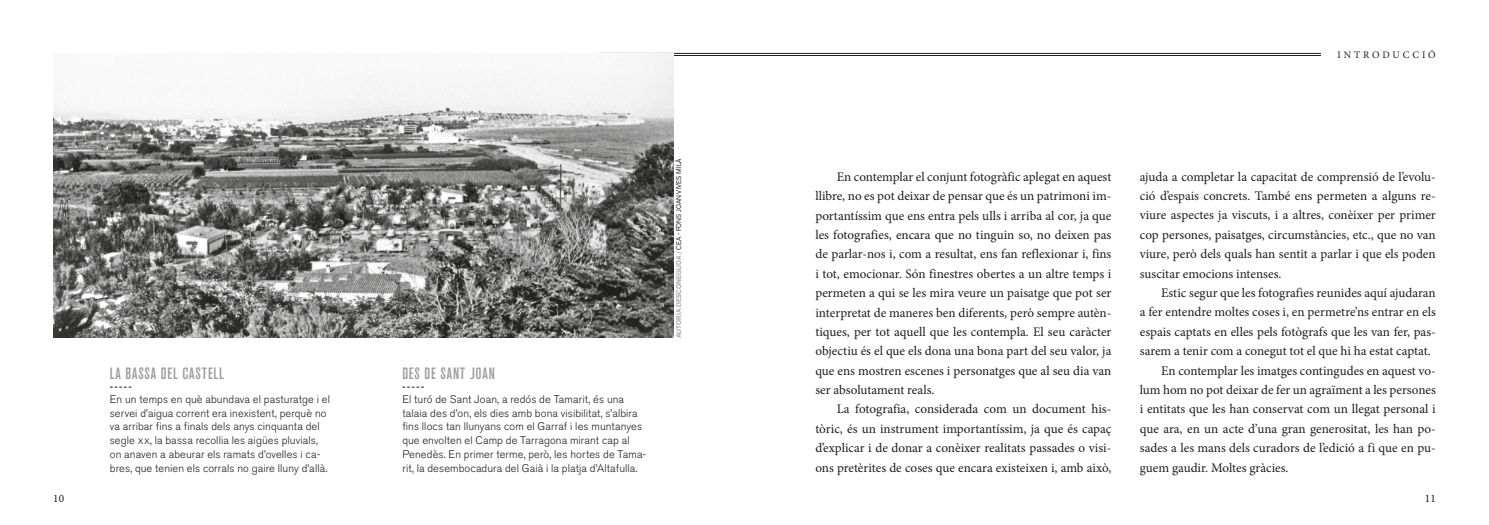
<style>
.page{position:relative;width:1489px;height:525px;background:#fff}
.page>*{position:absolute;margin:0;border:0;box-sizing:border-box;transform-origin:0 0}
.t1{font:500 condensed 16.25px "Akzidenz Grotesk BQ";letter-spacing:.05em;color:#9d9d9d}
.t2{font:13.12px/19.4px "Minion Pro";color:#1d1d1b;text-align:justify}
.t3{font:11.25px "Minion Pro";color:#1d1d1b}
.t4{font:300 11px/13.8px "Akzidenz Grotesk BQ";letter-spacing:.01em;color:#1d1d1b}
.t5{font:10px "Minion Pro";letter-spacing:.29em;color:#1d1d1b}
.t6{font:6.88px "Akzid Grtsk Next";letter-spacing:.01em;color:#1d1d1b}
.s1{font-family:"Akzidenz Grotesk BQ Light SC";font-weight:400}
.s2{font-weight:500;color:#9d9d9d}
</style>
<div class="page">
<svg style="left:110px;top:386px;width:21px;height:1px"></svg>
<svg style="left:402px;top:386px;width:22px;height:1px"></svg>
<hr style="left:599px;top:53px;width:721px;height:1px;background:#1d1d1b">
<hr style="left:599px;top:55px;width:721px;height:1px;background:#1d1d1b">
<img style="left:53px;top:53px;width:620px;height:285px">
<p class="t1" style="left:110px;top:364px;width:115px">LA BASSA DEL CASTELL</p>
<p class="t4" style="left:110px;top:392px;width:222px">En un temps en què abundava el pasturatge i el servei d’aigua corrent era inexistent, perquè no va arribar fins a finals dels anys cinquanta del segle <span class="s1">xx</span>, la bassa recollia les aigües pluvials, on anaven a abeurar els ramats d’ovelles i ca&shy;bres, que tenien els corrals no gaire lluny d’allà.</p>
<p class="t1" style="left:402px;top:364px;width:94px">DES DE SANT JOAN</p>
<p class="t4" style="left:402px;top:392px;width:245px">El turó de Sant Joan, a redós de Tamarit, és una talaia des d’on, els dies amb bona visibilitat, s’albira fins llocs tan llunyans com el Garraf i les muntanyes que envolten el Camp de Tarragona mirant cap al Penedès. En primer terme, però, les hortes de Tama&shy;rit, la desembocadura del Gaià i la platja d’Altafulla.</p>
<p class="t6" style="left:674px;top:338px;width:181px;rotate:-90deg"><span class="s2">AUTORIA DESCONEGUDA /</span> CEA - FONS JOAN VIVES MILÀ</p>
<p class="t5" style="left:1337px;top:48px;width:100px">INTRODUCCIÓ</p>
<p class="t2" style="left:815px;top:167px;width:297px;text-indent:21px">En contemplar el conjunt fotogràfic aplegat en aquest llibre, no es pot deixar de pensar que és un patrimoni im&shy;portantíssim que ens entra pels ulls i arriba al cor, ja que les fotografies, encara que no tinguin so, no deixen pas de parlar-nos i, com a resultat, ens fan reflexionar i, fins i tot, emocionar. Són finestres obertes a un altre temps i permeten a qui se les mira veure un paisatge que pot ser interpretat de maneres ben diferents, però sempre autèn&shy;tiques, per tot aquell que les contempla. El seu caràcter objectiu és el que els dona una bona part del seu valor, ja que ens mostren escenes i personatges que al seu dia van ser absolutament reals.</p>
<p class="t2" style="left:815px;top:399px;width:297px;text-indent:21px">La fotografia, considerada com un document his&shy;tòric, és un instrument importantíssim, ja que és capaç d’explicar i de donar a conèixer realitats passades o visi&shy;ons pretèrites de coses que encara existeixen i, amb això,</p>
<p class="t2" style="left:1139px;top:167px;width:297px">ajuda a completar la capacitat de comprensió de l’evolu&shy;ció d’espais concrets. També ens permeten a alguns re&shy;viure aspectes ja viscuts, i a altres, conèixer per primer cop persones, paisatges, circumstàncies, etc., que no van viure, però dels quals han sentit a parlar i que els poden suscitar emocions intenses.</p>
<p class="t2" style="left:1160px;top:283px;width:276px">Estic segur que les fotografies reunides aquí ajudaran</p>
<p class="t2" style="left:1139px;top:302px;width:297px">a fer entendre moltes coses i, en permetre’ns entrar en els</p>
<p class="t2" style="left:1139px;top:322px;width:297px">espais captats en elles pels fotògrafs que les van fer, pas-</p>
<p class="t2" style="left:1139px;top:341px;width:292px">sarem a tenir com a conegut tot el que hi ha estat captat.</p>
<p class="t2" style="left:1160px;top:360px;width:276px">En contemplar les imatges contingudes en aquest vo-</p>
<p class="t2" style="left:1139px;top:380px;width:297px">lum hom no pot deixar de fer un agraïment a les persones</p>
<p class="t2" style="left:1139px;top:399px;width:297px">i entitats que les han conservat com un llegat personal i</p>
<p class="t2" style="left:1139px;top:419px;width:297px">que ara, en un acte d’una gran generositat, les han po-</p>
<p class="t2" style="left:1139px;top:438px;width:297px">sades a les mans dels curadors de l’edició a fi que en pu-</p>
<p class="t2" style="left:1139px;top:457px;width:150px">guem gaudir. Moltes gràcies.</p>
<p class="t3" style="left:53px;top:491px;width:12px">10</p>
<p class="t3" style="left:1424px;top:491px;width:12px">11</p>
</div>
